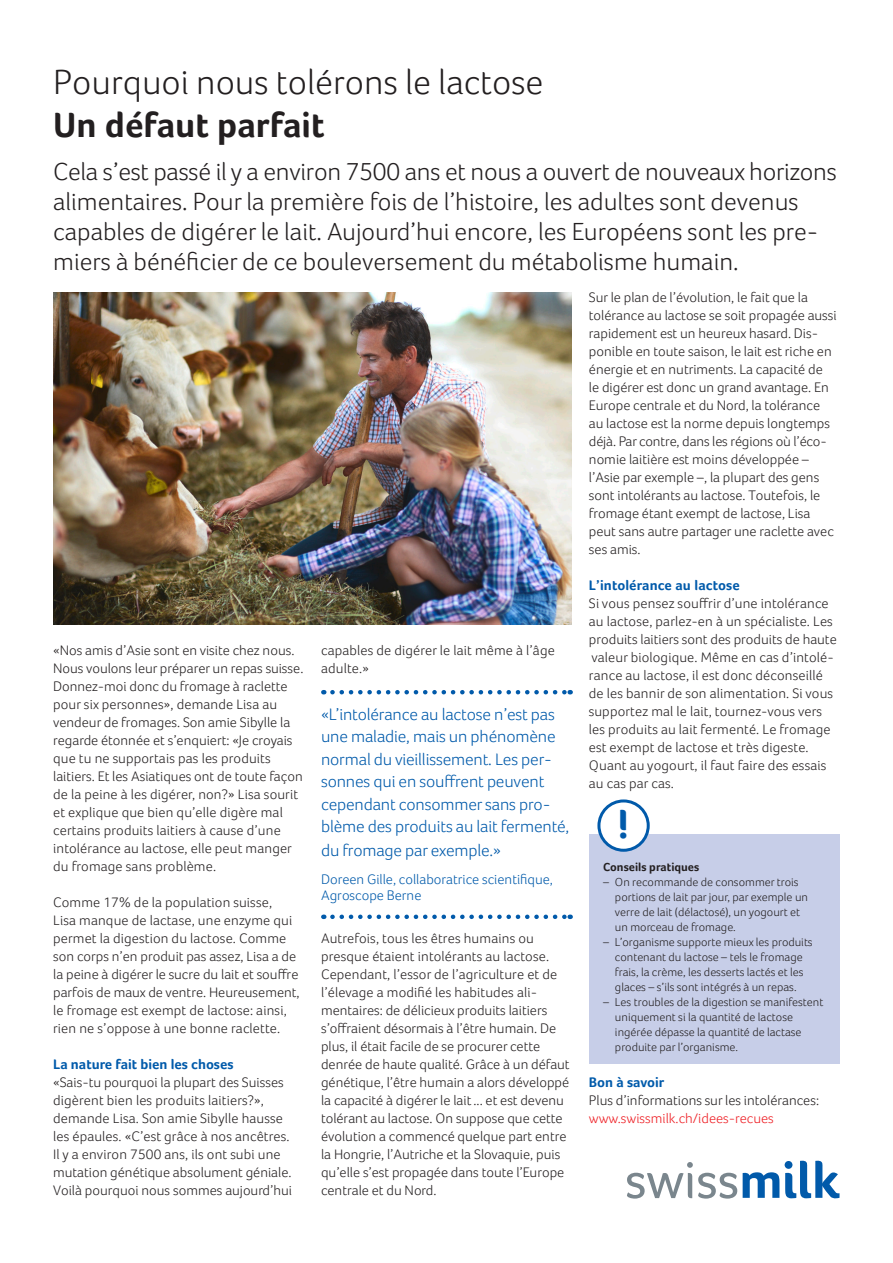
<style>
.page{position:relative;width:893px;height:1263px;background:#fff}
.page>*{position:absolute;margin:0;border:0;box-sizing:border-box;transform-origin:0 0}
.t1{font:700 42px "Foco";color:#015aaa}
.t2{font:300 36px "Foco";color:#231f20}
.t3{font:700 36px "Foco";color:#231f20}
.t4{font:300 25.5px/30px "Foco";color:#231f20}
.t5{font:300 17.25px/22.8px "Foco";letter-spacing:-.01em;color:#015aaa}
.t6{font:300 14.25px/18px "Foco";color:#231f20}
.t7{font:700 14.25px "Foco";color:#015aaa}
.t8{font:300 14.25px/15.8px "Foco";color:#015aaa}
.t9{font:300 14.25px "Foco";color:#ee1d23}
.t10{font:300 12px/15px "Foco";color:#231f20}
.t11{font:700 12px "Foco";color:#231f20}
</style>
<div class="page">
<img style="left:53px;top:292px;width:519px;height:332px">
<svg style="left:743px;top:1172px;width:36px;height:26px"></svg>
<svg style="left:785px;top:1161px;width:54px;height:37px"></svg>
<svg style="left:627px;top:1162px;width:110px;height:36px"></svg>
<svg style="left:332px;top:690px;width:239px;height:4px"></svg>
<svg style="left:332px;top:914px;width:239px;height:5px"></svg>
<div style="left:589px;top:834px;width:251px;height:230px;background:#c7cee8"></div>
<div style="left:599px;top:801px;width:49px;height:49px;background:#fff;border-radius:50%"></div>
<div style="left:597px;top:799px;width:53px;height:53px;border:3px solid #015aaa;border-radius:50%"></div>
<h2 class="t2" style="left:53px;top:61px;width:492px">Pourquoi nous tolérons le lactose</h2>
<h2 class="t3" style="left:53px;top:103px;width:273px">Un défaut parfait</h2>
<p class="t4" style="left:53px;top:156px;width:785px">Cela s’est passé il y a environ 7500 ans et nous a ouvert de nouveaux horizons alimentaires. Pour la première fois de l’histoire, les adultes sont devenus capables de digérer le lait. Aujourd’hui encore, les Européens sont les pre&shy;miers à bénéficier de ce bouleversement du métabolisme humain.</p>
<p class="t6" style="left:53px;top:641px;width:252px">«Nos amis d’Asie sont en visite chez nous.<br>Nous voulons leur préparer un repas suisse.<br>Donnez-moi donc du fromage à raclette pour six personnes», demande Lisa au vendeur de fromages. Son amie Sibylle la regarde étonnée et s’enquiert: «Je croyais que tu ne supportais pas les produits laitiers. Et les Asiatiques ont de toute façon de la peine à les digérer, non?» Lisa sourit et explique que bien qu’elle digère mal certains produits laitiers à cause d’une intolérance au lactose, elle peut manger du fromage sans problème.</p>
<p class="t6" style="left:53px;top:893px;width:248px">Comme 17% de la population suisse,<br>Lisa manque de lactase, une enzyme qui permet la digestion du lactose. Comme son corps n’en produit pas assez, Lisa a de la peine à digérer le sucre du lait et souffre parfois de maux de ventre. Heureusement, le fromage est exempt de lactose: ainsi, rien ne s’oppose à une bonne raclette.</p>
<p class="t7" style="left:53px;top:1056px;width:182px">La nature fait bien les choses</p>
<p class="t6" style="left:53px;top:1073px;width:240px">«Sais-tu pourquoi la plupart des Suisses digèrent bien les produits laitiers?», demande Lisa. Son amie Sibylle hausse les épaules. «C’est grâce à nos ancêtres.<br>Il y a environ 7500 ans, ils ont subi une mutation génétique absolument géniale.<br>Voilà pourquoi nous sommes aujourd’hui</p>
<p class="t6" style="left:321px;top:641px;width:235px">capables de digérer le lait même à l’âge adulte.»</p>
<p class="t5" style="left:321px;top:703px;width:250px">«L’intolérance au lactose n’est pas une maladie, mais un phénomène normal du vieillissement. Les per&shy;sonnes qui en souffrent peuvent cependant consommer sans pro&shy;blème des produits au lait fermenté, du fromage par exemple.»</p>
<p class="t8" style="left:321px;top:871px;width:234px">Doreen Gille, collaboratrice scientifique,<br>Agroscope Berne</p>
<p class="t6" style="left:321px;top:929px;width:250px">Autrefois, tous les êtres humains ou presque étaient intolérants au lactose.<br>Cependant, l’essor de l’agriculture et de l’élevage a modifié les habitudes ali&shy;mentaires: de délicieux produits laitiers s’offraient désormais à l’être humain. De plus, il était facile de se procurer cette denrée de haute qualité. Grâce à un défaut génétique, l’être humain a alors développé la capacité à digérer le lait ... et est devenu tolérant au lactose. On suppose que cette évolution a commencé quelque part entre la Hongrie, l’Autriche et la Slovaquie, puis qu’elle s’est propagée dans toute l’Europe centrale et du Nord.</p>
<p class="t6" style="left:589px;top:288px;width:249px">Sur le plan de l’évolution, le fait que la tolérance au lactose se soit propagée aussi rapidement est un heureux hasard. Dis&shy;ponible en toute saison, le lait est riche en énergie et en nutriments. La capacité de<br>le digérer est donc un grand avantage. En Europe centrale et du Nord, la tolérance au lactose est la norme depuis longtemps déjà. Par contre, dans les régions où l’éco&shy;nomie laitière est moins développée – l’Asie par exemple –, la plupart des gens sont intolérants au lactose. Toutefois, le fromage étant exempt de lactose, Lisa peut sans autre partager une raclette avec ses amis.</p>
<p class="t7" style="left:589px;top:577px;width:152px">L’intolérance au lactose</p>
<p class="t6" style="left:589px;top:594px;width:249px">Si vous pensez souffrir d’une intolérance au lactose, parlez-en à un spécialiste. Les produits laitiers sont des produits de haute valeur biologique. Même en cas d’intolé&shy;rance au lactose, il est donc déconseillé de les bannir de son alimentation. Si vous supportez mal le lait, tournez-vous vers les produits au lait fermenté. Le fromage est exempt de lactose et très digeste.<br>Quant au yogourt, il faut faire des essais au cas par cas.</p>
<h1 class="t1" style="left:617px;top:799px;width:13px">!</h1>
<p class="t11" style="left:603px;top:859px;width:97px">Conseils pratiques</p>
<p class="t10" style="left:615px;top:874px;width:195px;text-indent:-12px">– On recommande de consommer trois portions de lait par jour, par exemple un verre de lait (délactosé), un yogourt et un morceau de fromage.</p>
<p class="t10" style="left:603px;top:934px;width:211px;text-align:center">– L’organisme supporte mieux les produits contenant du lactose – tels le fromage frais, la crème, les desserts lactés et les glaces – s’ils sont intégrés à un repas.</p>
<p class="t10" style="left:615px;top:994px;width:210px;text-indent:-12px">– Les troubles de la digestion se manifestent uniquement si la quantité de lactose ingérée dépasse la quantité de lactase produite par l’organisme.</p>
<p class="t7" style="left:589px;top:1073px;width:77px">Bon à savoir</p>
<p class="t6" style="left:589px;top:1091px;width:232px">Plus d’informations sur les intolérances:</p>
<p class="t9" style="left:589px;top:1110px;width:186px">www.swissmilk.ch/idees-recues</p>
</div>
